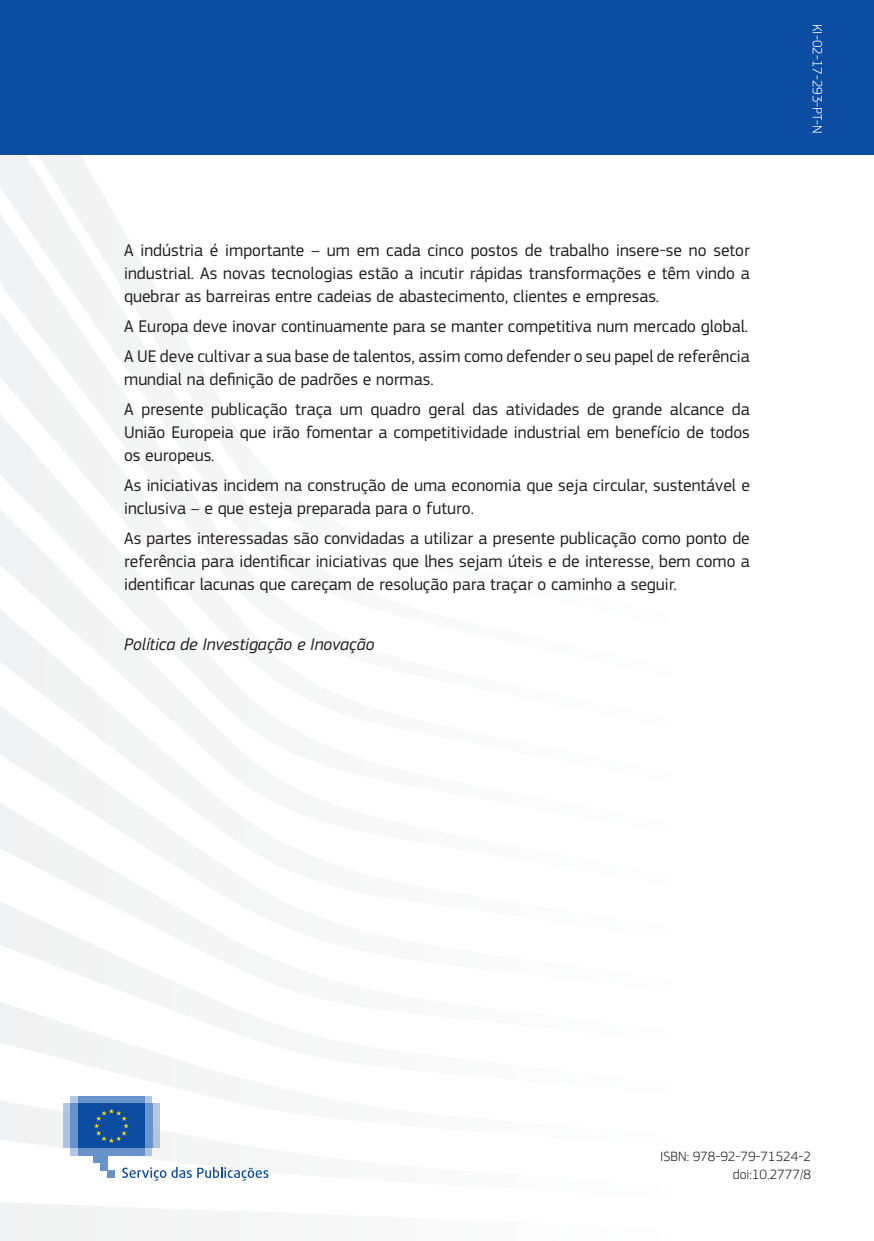
<style>
.page{position:relative;width:874px;height:1241px;background:#fff}
.page>*{position:absolute;margin:0;border:0;box-sizing:border-box;transform-origin:0 0}
.body{font:17.5px/22.8px "EC Square Sans Pro";color:#231f20;text-align:justify}
.body-2{font:italic 17.5px "EC Square Sans Pro";color:#231f20}
.body-3{font:300 14px "EC Square Sans Pro";color:#231f20}
.body-4{font:300 14px "EC Square Sans Pro";color:#fff}
</style>
<div class="page">
<svg style="left:46px;top:783px;width:144px;height:10px"></svg>
<svg style="left:0;top:793px;width:190px;height:101px"></svg>
<svg style="left:0;top:894px;width:189px;height:102px"></svg>
<svg style="left:0;top:996px;width:188px;height:94px"></svg>
<svg style="left:0;top:1100px;width:269px;height:81px"></svg>
<svg style="left:0;top:1202px;width:186px;height:38px"></svg>
<svg style="left:0;top:154px;width:673px;height:37px"></svg>
<svg style="left:0;top:191px;width:158px;height:101px"></svg>
<svg style="left:0;top:292px;width:195px;height:491px"></svg>
<div style="left:70px;top:1147px;width:82px;height:8px;background:#aec3e0"></div>
<div style="left:70px;top:1095px;width:82px;height:8px;background:#b3c8e5"></div>
<div style="left:78px;top:1095px;width:67px;height:8px;background:#6892cc"></div>
<div style="left:78px;top:1147px;width:67px;height:8px;background:#6892cc"></div>
<div style="left:145px;top:1103px;width:7px;height:44px;background:#6892cc"></div>
<div style="left:152px;top:1103px;width:8px;height:44px;background:#b3c8e5"></div>
<div style="left:70px;top:1103px;width:8px;height:44px;background:#6892cc"></div>
<div style="left:63px;top:1103px;width:7px;height:44px;background:#adc2df"></div>
<div style="left:93px;top:1147px;width:15px;height:15px;background:#6892cc"></div>
<div style="left:100px;top:1147px;width:8px;height:23px;background:#6892cc"></div>
<div style="left:108px;top:1170px;width:7px;height:7px;background:#6892cc"></div>
<div style="left:78px;top:1103px;width:67px;height:44px;background:#0d4da1"></div>
<svg style="left:94px;top:1108px;width:35px;height:34px"></svg>
<svg style="left:122px;top:1166px;width:146px;height:14px"></svg>
<div style="left:0;top:0;width:873px;height:154px;background:#0d4da1"></div>
<p class="body" style="left:124px;top:239px;width:627px">A indústria é importante – um em cada cinco postos de trabalho insere-se no setor industrial. As novas tecnologias estão a incutir rápidas transformações e têm vindo a quebrar as barreiras entre cadeias de abastecimento, clientes e empresas.</p>
<p class="body" style="left:124px;top:315px;width:625px">A Europa deve inovar continuamente para se manter competitiva num mercado global.</p>
<p class="body" style="left:124px;top:345px;width:626px">A UE deve cultivar a sua base de talentos, assim como defender o seu papel de referência mundial na definição de padrões e normas.</p>
<p class="body" style="left:124px;top:398px;width:627px">A presente publicação traça um quadro geral das atividades de grande alcance da União Europeia que irão fomentar a competitividade industrial em benefício de todos os europeus.</p>
<p class="body" style="left:124px;top:474px;width:627px">As iniciativas incidem na construção de uma economia que seja circular, sustentável e inclusiva – e que esteja preparada para o futuro.</p>
<p class="body" style="left:124px;top:527px;width:627px">As partes interessadas são convidadas a utilizar a presente publicação como ponto de referência para identificar iniciativas que lhes sejam úteis e de interesse, bem como a identificar lacunas que careçam de resolução para traçar o caminho a seguir.</p>
<p class="body-2" style="left:124px;top:634px;width:252px">Política de Investigação e Inovação</p>
<p class="body-4" style="left:825px;top:24px;width:111px;rotate:90deg">KI-02-17-293-PT-N</p>
<p class="body-3" style="left:659px;top:1148px;width:152px">ISBN: 978-92-79-71524-2</p>
<p class="body-3" style="left:732px;top:1165px;width:79px">doi:10.2777/8</p>
</div>
